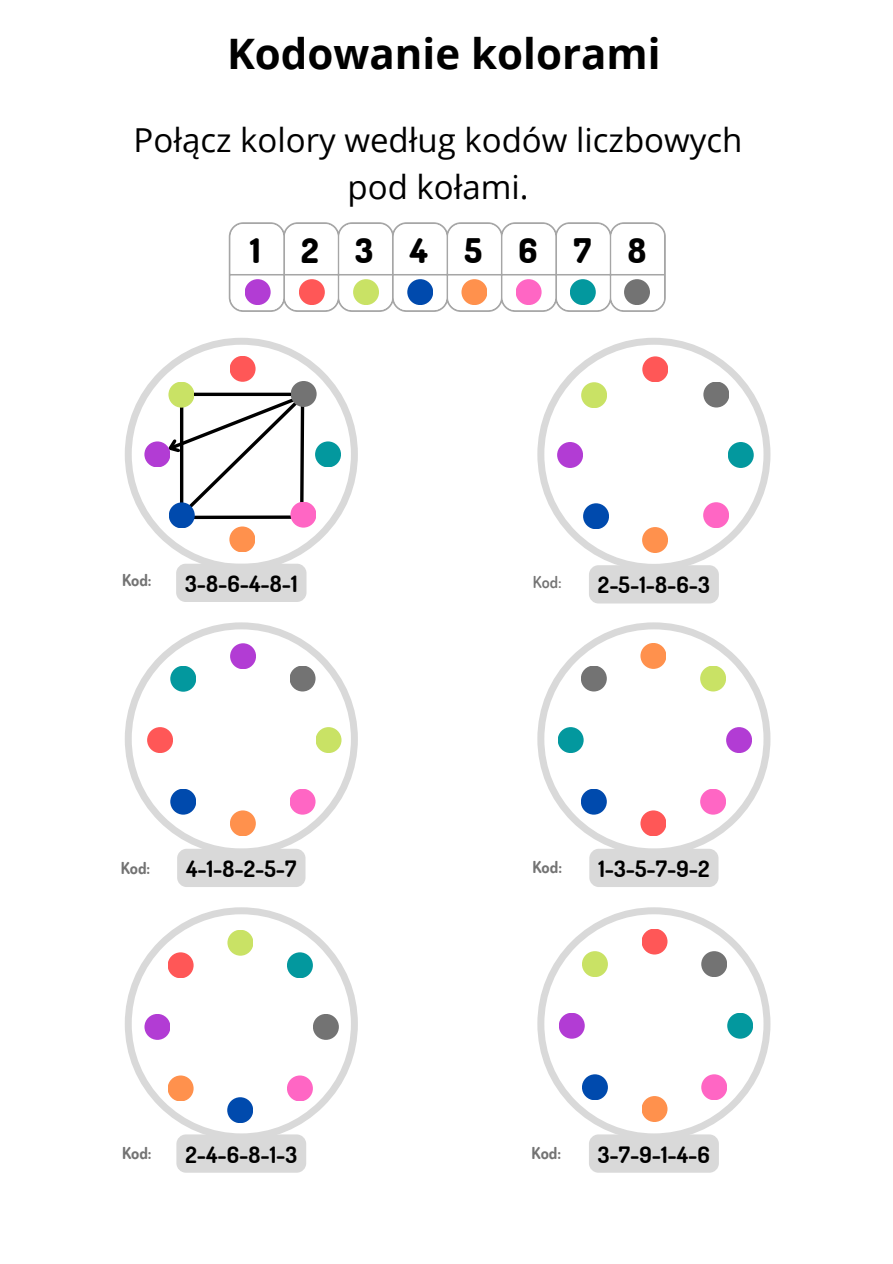
<style>
.page{position:relative;width:893px;height:1264px;background:#fff}
.page>*{position:absolute;margin:0;border:0;box-sizing:border-box;transform-origin:0 0}
.t1{font:700 42px "Open Sans";color:#000}
.t2{font:800 33.75px "Dosis";color:#000}
.t3{font:33px/46.2px "Open Sans";color:#000;text-align:center}
.t4{font:700 22.5px "Dosis";color:#000}
.t5{font:700 16.5px "Dosis";color:#737373}
.t6{font:600 16.5px "Dosis";color:#737373}
</style>
<div class="page">
<svg style="left:125px;top:338px;width:233px;height:232px"></svg>
<hr style="left:188px;top:392px;width:113px;height:4px;background:#aaa">
<svg style="left:195px;top:515px;width:96px;height:4px"></svg>
<svg style="left:161px;top:393px;width:145px;height:119px"></svg>
<svg style="left:229px;top:222px;width:436px;height:90px"></svg>
<div style="left:245px;top:279px;width:25px;height:26px;background:#b23cd4;border-radius:50%"></div>
<div style="left:624px;top:279px;width:26px;height:26px;background:#737373;border-radius:50%"></div>
<div style="left:570px;top:279px;width:25px;height:26px;background:#03989e;border-radius:50%"></div>
<div style="left:515px;top:279px;width:26px;height:26px;background:#ff66c4;border-radius:50%"></div>
<div style="left:461px;top:279px;width:26px;height:26px;background:#ff914d;border-radius:50%"></div>
<div style="left:407px;top:279px;width:26px;height:26px;background:#004aad;border-radius:50%"></div>
<svg style="left:125px;top:622px;width:233px;height:233px"></svg>
<svg style="left:537px;top:622px;width:233px;height:233px"></svg>
<svg style="left:125px;top:907px;width:233px;height:227px"></svg>
<svg style="left:537px;top:907px;width:233px;height:233px"></svg>
<div style="left:230px;top:643px;width:26px;height:26px;background:#b23cd4;border-radius:50%"></div>
<div style="left:147px;top:727px;width:26px;height:26px;background:#ff5757;border-radius:50%"></div>
<div style="left:315px;top:727px;width:26px;height:26px;background:#c9e265;border-radius:50%"></div>
<div style="left:289px;top:665px;width:26px;height:26px;background:#737373;border-radius:50%"></div>
<div style="left:170px;top:665px;width:26px;height:26px;background:#03989e;border-radius:50%"></div>
<div style="left:289px;top:788px;width:26px;height:26px;background:#ff66c4;border-radius:50%"></div>
<div style="left:230px;top:810px;width:26px;height:26px;background:#ff914d;border-radius:50%"></div>
<div style="left:170px;top:788px;width:26px;height:26px;background:#004aad;border-radius:50%"></div>
<div style="left:353px;top:279px;width:26px;height:26px;background:#c9e265;border-radius:50%"></div>
<div style="left:299px;top:279px;width:26px;height:26px;background:#ff5757;border-radius:50%"></div>
<svg style="left:537px;top:338px;width:233px;height:233px"></svg>
<div style="left:168px;top:381px;width:26px;height:26px;background:#c9e265;border-radius:50%"></div>
<div style="left:581px;top:382px;width:26px;height:26px;background:#c9e265;border-radius:50%"></div>
<div style="left:144px;top:441px;width:26px;height:26px;background:#b23cd4;border-radius:50%"></div>
<div style="left:557px;top:442px;width:26px;height:26px;background:#b23cd4;border-radius:50%"></div>
<div style="left:291px;top:381px;width:25px;height:26px;background:#737373;border-radius:50%"></div>
<div style="left:703px;top:381px;width:26px;height:26px;background:#737373;border-radius:50%"></div>
<div style="left:315px;top:441px;width:26px;height:26px;background:#03989e;border-radius:50%"></div>
<div style="left:727px;top:442px;width:26px;height:26px;background:#03989e;border-radius:50%"></div>
<div style="left:290px;top:501px;width:26px;height:26px;background:#ff66c4;border-radius:50%"></div>
<div style="left:703px;top:502px;width:26px;height:26px;background:#ff66c4;border-radius:50%"></div>
<div style="left:229px;top:526px;width:26px;height:26px;background:#ff914d;border-radius:50%"></div>
<div style="left:642px;top:527px;width:26px;height:26px;background:#ff914d;border-radius:50%"></div>
<div style="left:169px;top:502px;width:26px;height:26px;background:#004aad;border-radius:50%"></div>
<div style="left:583px;top:503px;width:26px;height:26px;background:#004aad;border-radius:50%"></div>
<div style="left:229px;top:356px;width:26px;height:26px;background:#ff5757;border-radius:50%"></div>
<div style="left:642px;top:356px;width:26px;height:26px;background:#ff5757;border-radius:50%"></div>
<div style="left:144px;top:1013px;width:26px;height:26px;background:#b23cd4;border-radius:50%"></div>
<div style="left:287px;top:952px;width:26px;height:26px;background:#03989e;border-radius:50%"></div>
<div style="left:313px;top:1013px;width:26px;height:26px;background:#737373;border-radius:50%"></div>
<div style="left:287px;top:1075px;width:26px;height:26px;background:#ff66c4;border-radius:50%"></div>
<div style="left:227px;top:1097px;width:26px;height:26px;background:#004aad;border-radius:50%"></div>
<div style="left:168px;top:1075px;width:25px;height:26px;background:#ff914d;border-radius:50%"></div>
<div style="left:168px;top:952px;width:25px;height:26px;background:#ff5757;border-radius:50%"></div>
<div style="left:227px;top:929px;width:26px;height:26px;background:#c9e265;border-radius:50%"></div>
<div style="left:557px;top:727px;width:26px;height:26px;background:#03989e;border-radius:50%"></div>
<div style="left:700px;top:665px;width:26px;height:26px;background:#c9e265;border-radius:50%"></div>
<div style="left:726px;top:727px;width:26px;height:26px;background:#b23cd4;border-radius:50%"></div>
<div style="left:700px;top:788px;width:26px;height:26px;background:#ff66c4;border-radius:50%"></div>
<div style="left:640px;top:810px;width:26px;height:26px;background:#ff5757;border-radius:50%"></div>
<div style="left:580px;top:788px;width:26px;height:26px;background:#004aad;border-radius:50%"></div>
<div style="left:580px;top:665px;width:26px;height:26px;background:#737373;border-radius:50%"></div>
<div style="left:640px;top:643px;width:26px;height:26px;background:#ff914d;border-radius:50%"></div>
<div style="left:558px;top:1012px;width:26px;height:26px;background:#b23cd4;border-radius:50%"></div>
<div style="left:701px;top:951px;width:26px;height:26px;background:#737373;border-radius:50%"></div>
<div style="left:727px;top:1012px;width:26px;height:26px;background:#03989e;border-radius:50%"></div>
<div style="left:701px;top:1074px;width:26px;height:26px;background:#ff66c4;border-radius:50%"></div>
<div style="left:641px;top:1096px;width:26px;height:25px;background:#ff914d;border-radius:50%"></div>
<div style="left:582px;top:1074px;width:26px;height:26px;background:#004aad;border-radius:50%"></div>
<div style="left:582px;top:951px;width:26px;height:26px;background:#c9e265;border-radius:50%"></div>
<div style="left:641px;top:928px;width:26px;height:26px;background:#ff5757;border-radius:50%"></div>
<div style="left:176px;top:563px;width:130px;height:39px;background:#d9d9d9;border-radius:10px"></div>
<div style="left:176px;top:1134px;width:130px;height:38px;background:#d9d9d9;border-radius:10px"></div>
<div style="left:177px;top:848px;width:128px;height:39px;background:#d9d9d9;border-radius:10px"></div>
<div style="left:589px;top:565px;width:129px;height:38px;background:#d9d9d9;border-radius:10px"></div>
<div style="left:589px;top:848px;width:129px;height:39px;background:#d9d9d9;border-radius:10px"></div>
<div style="left:589px;top:1134px;width:129px;height:38px;background:#d9d9d9;border-radius:10px"></div>
<p class="t1" style="left:227px;top:24px;width:435px">Kodowanie kolorami</p>
<p class="t3" style="left:134px;top:116px;width:610px">Połącz kolory według kodów liczbowych pod kołami.</p>
<h1 class="t2" style="left:250px;top:228px;width:12px">1</h1>
<p class="t2" style="left:301px;top:228px;width:19px">2</p>
<p class="t2" style="left:355px;top:228px;width:20px">3</p>
<p class="t2" style="left:410px;top:228px;width:19px">4</p>
<p class="t2" style="left:464px;top:228px;width:19px">5</p>
<p class="t2" style="left:518px;top:228px;width:21px">6</p>
<p class="t2" style="left:573px;top:228px;width:19px">7</p>
<p class="t2" style="left:627px;top:228px;width:20px">8</p>
<p class="t5" style="left:122px;top:569px;width:31px">Kod:</p>
<h2 class="t4" style="left:185px;top:568px;width:114px">3-8-6-4-8-1</h2>
<p class="t6" style="left:533px;top:571px;width:30px">Kod:</p>
<p class="t4" style="left:598px;top:570px;width:113px">2-5-1-8-6-3</p>
<p class="t5" style="left:121px;top:856px;width:31px">Kod:</p>
<p class="t4" style="left:186px;top:853px;width:112px">4-1-8-2-5-7</p>
<p class="t5" style="left:532px;top:855px;width:31px">Kod:</p>
<p class="t4" style="left:598px;top:853px;width:113px">1-3-5-7-9-2</p>
<p class="t5" style="left:122px;top:1142px;width:31px">Kod:</p>
<p class="t4" style="left:185px;top:1139px;width:113px">2-4-6-8-1-3</p>
<p class="t5" style="left:531px;top:1142px;width:31px">Kod:</p>
<p class="t4" style="left:598px;top:1139px;width:113px">3-7-9-1-4-6</p>
</div>
